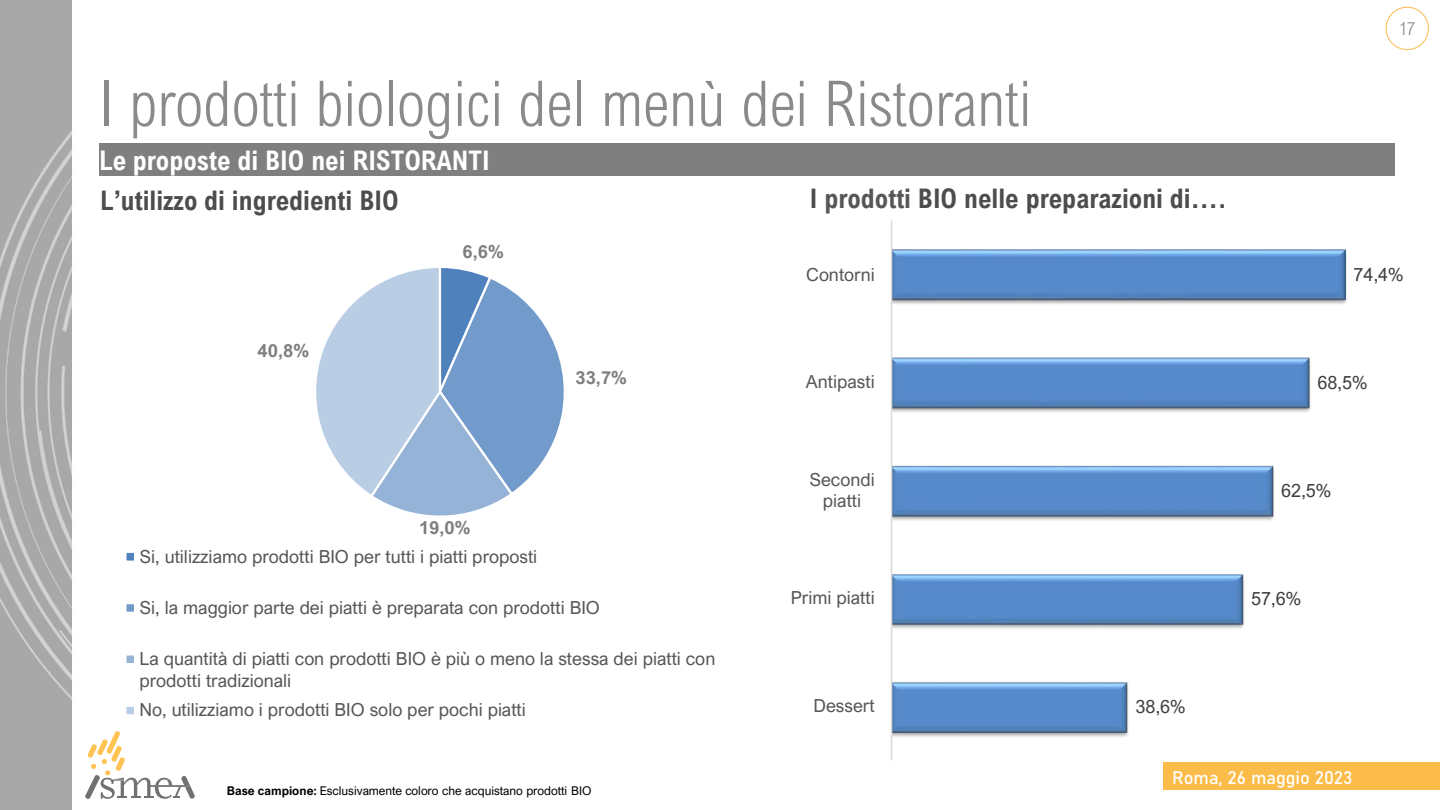
<style>
.page{position:relative;width:1440px;height:810px;background:#fff}
.page>*{position:absolute;margin:0;border:0;box-sizing:border-box;transform-origin:0 0}
.t1{font:300 63px "Arial Nova Cond";color:#8a898c}
.t2{font:700 27px "Arial Nova Cond";color:#4c4d4f}
.t3{font:700 27px "Arial Nova Cond";color:#fff}
.t4{font:18px/21.8px "Arial Nova";color:#575757;text-align:center}
.t5{font:18px "Arial Nova";letter-spacing:.005em;color:#3e3e3e}
.t6{font:700 18px "Arial Nova";color:#7f7f7f}
.t7{font:18px "Bahnschrift";color:#fff}
.t8{font:300 18px "Arial Nova Cond";color:#7f7f7f}
.t9{font:12px "Arial Nova";letter-spacing:-.005em;color:#000}
.s1{color:#575757}
.s2{font-weight:700}
</style>
<div class="page">
<img style="left:86px;top:790px;width:2px;height:8px">
<svg style="left:88px;top:731px;width:107px;height:68px"></svg>
<svg style="left:1385px;top:6px;width:44px;height:45px"></svg>
<img style="left:0;top:0;width:73px;height:810px">
<div style="left:99px;top:143px;width:1296px;height:33px;background:#7f7f7f"></div>
<img style="left:892px;top:247px;width:455px;height:492px">
<img style="left:892px;top:249px;width:453px;height:483px">
<hr style="left:891px;top:221px;width:1px;height:539px;background:#dadada">
<div style="left:1164px;top:762px;width:276px;height:28px;background:#fbbc4a"></div>
<svg style="left:316px;top:268px;width:248px;height:248px"></svg>
<div style="left:124px;top:551px;width:12px;height:12px;background:#4f81bd;border:2px solid #fff"></div>
<div style="left:125px;top:603px;width:10px;height:10px;background:#729aca"></div>
<div style="left:124px;top:602px;width:12px;height:12px;border:2px solid #fff"></div>
<div style="left:125px;top:654px;width:10px;height:10px;background:#95b3d7"></div>
<div style="left:124px;top:653px;width:12px;height:12px;border:2px solid #fff"></div>
<div style="left:125px;top:706px;width:10px;height:9px;background:#b9cde4"></div>
<div style="left:124px;top:705px;width:12px;height:12px;border:2px solid #fff"></div>
<h2 class="t1" style="left:99px;top:65px;width:934px">I prodotti biologici del menù dei Ristoranti</h2>
<p class="t3" style="left:99px;top:143px;width:392px">Le proposte di BIO nei RISTORANTI</p>
<p class="t2" style="left:810px;top:181px;width:418px">I <span class="s1">prodotti</span> BIO nelle preparazioni di….</p>
<h2 class="t2" style="left:100px;top:183px;width:300px">L’utilizzo di ingredienti BIO</h2>
<p class="t6" style="left:258px;top:341px;width:53px">40,8%</p>
<p class="t6" style="left:462px;top:241px;width:43px">6,6%</p>
<p class="t6" style="left:575px;top:368px;width:53px">33,7%</p>
<p class="t4" style="left:806px;top:263px;width:70px">Contorni</p>
<p class="t4" style="left:806px;top:371px;width:70px">Antipasti</p>
<p class="t8" style="left:1399px;top:18px;width:18px">17</p>
<p class="t5" style="left:1354px;top:265px;width:52px">74,4%</p>
<p class="t5" style="left:1317px;top:373px;width:52px">68,5%</p>
<p class="t6" style="left:419px;top:517px;width:53px">19,0%</p>
<p class="t4" style="left:139px;top:545px;width:399px">Si, utilizziamo prodotti BIO per tutti i piatti proposti</p>
<p class="t4" style="left:139px;top:597px;width:462px">Si, la maggior parte dei piatti è preparata con prodotti BIO</p>
<p class="t4" style="left:139px;top:648px;width:577px;text-align:left">La quantità di piatti con prodotti BIO è più o meno la stessa dei piatti con prodotti tradizionali</p>
<p class="t4" style="left:139px;top:699px;width:388px">No, utilizziamo i prodotti BIO solo per pochi piatti</p>
<p class="t4" style="left:809px;top:468px;width:67px">Secondi piatti</p>
<p class="t4" style="left:791px;top:587px;width:85px">Primi piatti</p>
<p class="t4" style="left:814px;top:695px;width:63px">Dessert</p>
<p class="t5" style="left:1136px;top:697px;width:52px">38,6%</p>
<p class="t5" style="left:1281px;top:481px;width:52px">62,5%</p>
<p class="t5" style="left:1251px;top:589px;width:52px">57,6%</p>
<p class="t9" style="left:227px;top:784px;width:366px"><span class="s2">Base campione:</span> Esclusivamente coloro che acquistano prodotti BIO</p>
<p class="t7" style="left:1172px;top:764px;width:182px">Roma, 26 maggio 2023</p>
</div>
